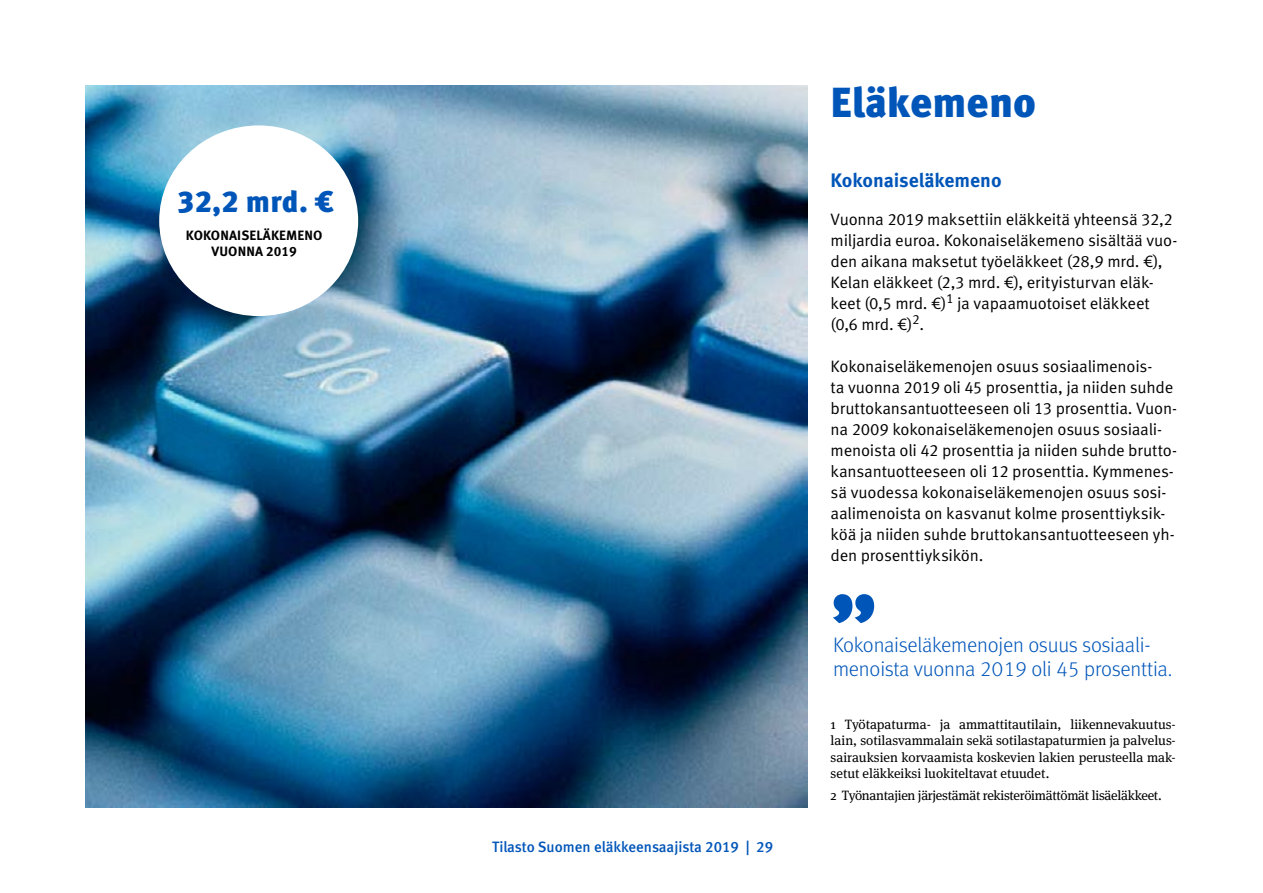
<style>
.page{position:relative;width:1263px;height:893px;background:#fff}
.page>*{position:absolute;margin:0;border:0;box-sizing:border-box;transform-origin:0 0}
._1_Otsikko{font:900 42px "Meta Pro";color:#0055b9}
.t1{font:900 30px "Meta Pro";color:#0055b9}
.t2{font:300 21px/24px "Meta OT";letter-spacing:-.01em;color:#0055b9}
._2__otsikko{font:700 19.5px "Meta Pro";color:#0055b9}
._2__otsikko-2{font:16.5px/21px "Meta Pro Norm";letter-spacing:-.015em;color:#000}
.t3{font:15px "Meta Medium LF";color:#0055b9}
.Alaviite{font:13.5px/16.2px "Meta Serif Pro";letter-spacing:-.02em;color:#000;text-align:justify}
.t4{font:700 13.5px/16.2px "Meta Pro";letter-spacing:.01em;color:#000;text-align:center}
</style>
<div class="page">
<img style="left:85px;top:85px;width:723px;height:723px">
<div style="left:159px;top:125px;width:199px;height:191px;background:#fff;border-radius:50%"></div>
<svg style="left:833px;top:594px;width:41px;height:29px"></svg>
<h2 class="t1" style="left:177px;top:178px;width:158px">32,2 mrd. €</h2>
<p class="t4" style="left:186px;top:226px;width:138px">KOKONAISELÄKEMENO<br>VUONNA 2019</p>
<p class="t3" style="left:492px;top:838px;width:282px">Tilasto Suomen eläkkeensaajista 2019 | 29</p>
<h1 class="_1_Otsikko" style="left:831px;top:69px;width:207px">Eläkemeno</h1>
<h2 class="_2__otsikko" style="left:831px;top:165px;width:173px">Kokonaiseläkemeno</h2>
<h2 class="_2__otsikko-2" style="left:831px;top:207px;width:348px">Vuonna 2019 maksettiin eläkkeitä yhteensä 32,2 miljardia euroa. Kokonaiseläkemeno sisältää vuo&shy;den aikana maksetut työeläkkeet (28,9 mrd. €), Kelan eläkkeet (2,3 mrd. €), erityisturvan eläk&shy;keet (0,5 mrd. €)<sup>1</sup> ja vapaamuotoiset eläkkeet (0,6 mrd. €)<sup>2</sup>.</h2>
<h2 class="_2__otsikko-2" style="left:831px;top:354px;width:348px">Kokonaiseläkemenojen osuus sosiaalimenois-<br>ta vuonna 2019 oli 45 prosenttia, ja niiden suhde bruttokansantuotteeseen oli 13 prosenttia. Vuon&shy;na 2009 kokonaiseläkemenojen osuus sosiaali&shy;menoista oli 42 prosenttia ja niiden suhde brutto&shy;kansantuotteeseen oli 12 prosenttia. Kymmenes&shy;sä vuodessa kokonaiseläkemenojen osuus sosi&shy;aalimenoista on kasvanut kolme prosenttiyksik&shy;köä ja niiden suhde bruttokansantuotteeseen yh&shy;den prosenttiyksikön.</h2>
<p class="t2" style="left:833px;top:633px;width:341px">Kokonaiseläkemenojen osuus sosiaali&shy;menoista vuonna 2019 oli 45 prosenttia.</p>
<p class="Alaviite" style="left:831px;top:716px;width:347px">1 Työtapaturma- ja ammattitautilain, liikennevakuutus&shy;lain, sotilasvammalain sekä sotilastapaturmien ja palvelus&shy;sairauksien korvaamista koskevien lakien perusteella mak&shy;setut eläkkeiksi luokiteltavat etuudet.</p>
<p class="Alaviite" style="left:831px;top:787px;width:333px">2 Työnantajien järjestämät rekisteröimättömät lisäeläkkeet.</p>
</div>
